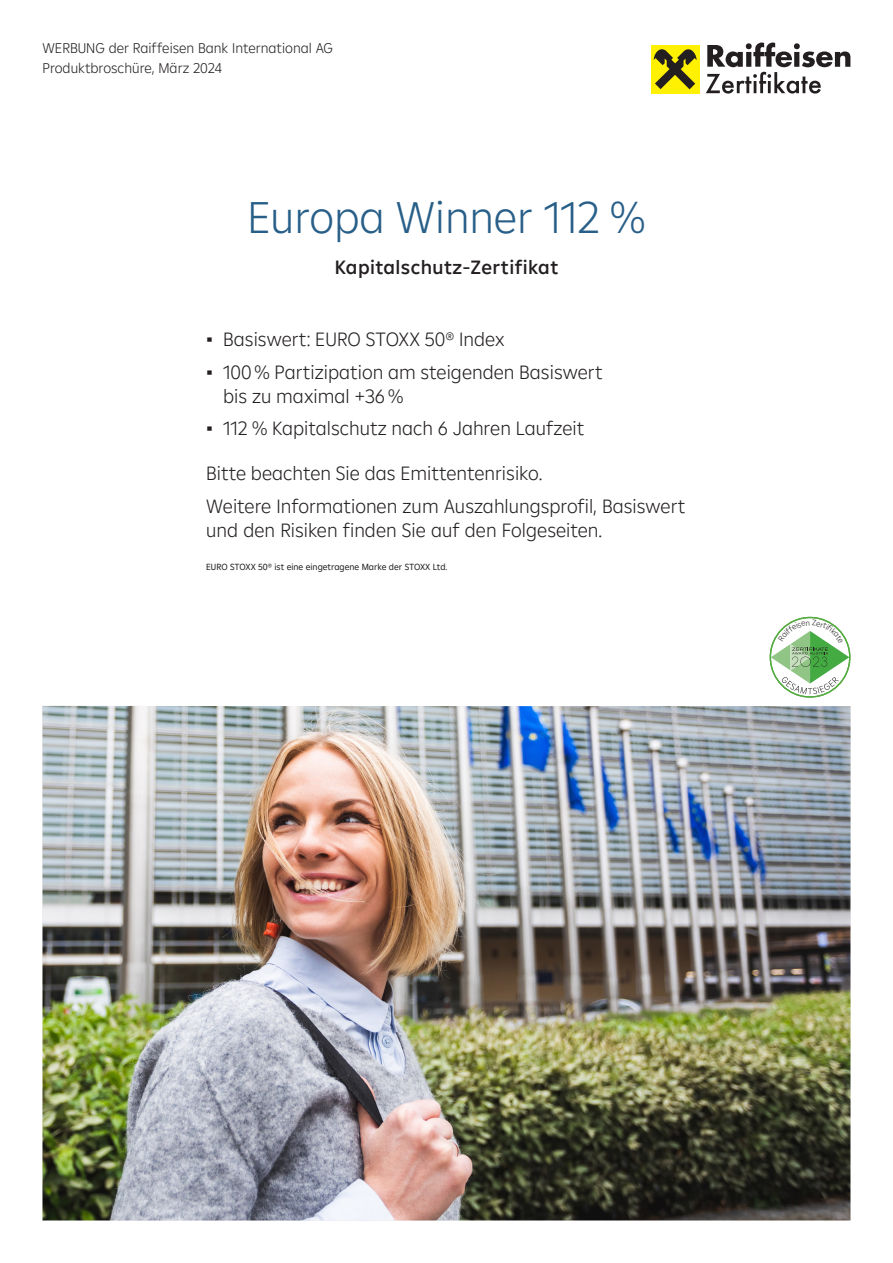
<style>
.page{position:relative;width:893px;height:1263px;background:#fff}
.page>*{position:absolute;margin:0;border:0;box-sizing:border-box;transform-origin:0 0}
.Titel_Blau{font:300 45px "Amalia";color:#285f88}
.Fließtext{font:300 19.5px/24px "Amalia";color:#231f20}
.Bulletpoints_Deckblatt{font:300 19.5px "Amalia";color:#231f20}
.Deckblatt_-_Produktkategorie{font:500 19.5px "Amalia";letter-spacing:.02em;color:#231f20}
.Kopfzeile{font:300 14.25px/19.4px "Amalia";color:#231f20}
.Fußnote{font:9px "Amalia";color:#231f20}
.s1{font-family:"Trebuchet MS";font-weight:400}
</style>
<div class="page">
<div style="left:651px;top:45px;width:48px;height:48px;background:#fff101"></div>
<svg style="left:654px;top:49px;width:43px;height:40px"></svg>
<svg style="left:706px;top:43px;width:144px;height:51px"></svg>
<img style="left:43px;top:706px;width:807px;height:514px">
<svg style="left:771px;top:620px;width:78px;height:74px"></svg>
<p class="Kopfzeile" style="left:43px;top:38px;width:292px">WERBUNG der Raiffeisen Bank International AG<br>Produktbroschüre, März 2024</p>
<p class="Titel_Blau" style="left:248px;top:188px;width:399px">Europa Winner 112 %</p>
<p class="Deckblatt_-_Produktkategorie" style="left:335px;top:255px;width:225px">Kapitalschutz-Zertifikat</p>
<p class="Fließtext" style="left:206px;top:326px;width:300px"><span class="s1">▪</span> Basiswert: EURO STOXX 50® Index</p>
<p class="Fließtext" style="left:223px;top:359px;width:381px;text-indent:-17px"><span class="s1">▪</span> 100 % Partizipation am steigenden Basiswert bis zu maximal +36 %</p>
<p class="Fließtext" style="left:206px;top:416px;width:380px"><span class="s1">▪</span> 112 % Kapitalschutz nach 6 Jahren Laufzeit</p>
<p class="Bulletpoints_Deckblatt" style="left:206px;top:461px;width:338px">Bitte beachten Sie das Emittentenrisiko.</p>
<p class="Fließtext" style="left:206px;top:493px;width:481px">Weitere Informationen zum Auszahlungsprofil, Basiswert und den Risiken finden Sie auf den Folgeseiten.</p>
<p class="Fußnote" style="left:206px;top:561px;width:243px">EURO STOXX 50® ist eine eingetragene Marke der STOXX Ltd.</p>
</div>
